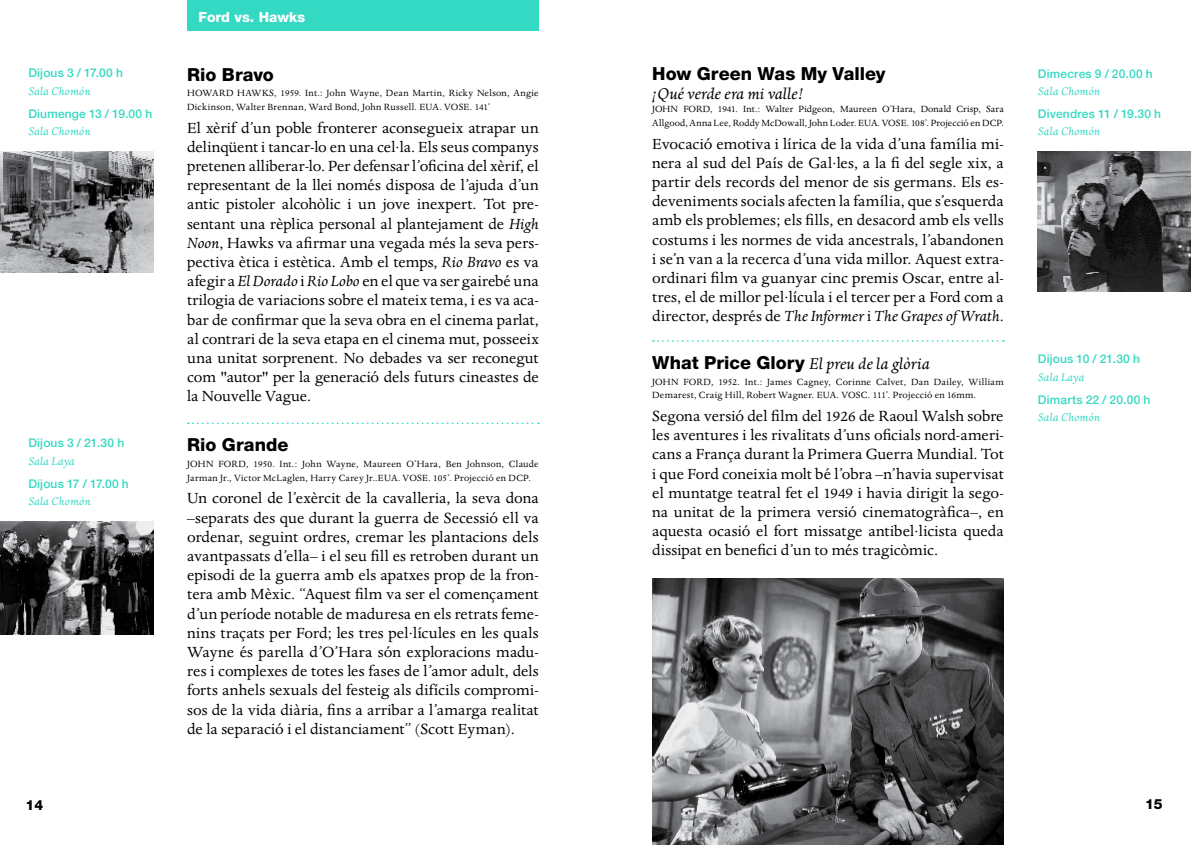
<style>
.page{position:relative;width:1191px;height:845px;background:#fff}
.page>*{position:absolute;margin:0;border:0;box-sizing:border-box;transform-origin:0 0}
.t1{font:italic 18px "Dante";letter-spacing:.01em;color:#000}
.t2{font:800 18px "Helvetica Neue LT";letter-spacing:.005em;color:#000}
.t3{font:17px/19.2px "Dante";letter-spacing:.005em;color:#000;text-align:justify}
.t4{font:800 14px "Helvetica Neue LT";color:#fff}
.t5{font:800 14px "Helvetica Neue LT";color:#000}
.t6{font:italic 12.8px "Dante";letter-spacing:.015em;color:#34d9c3}
.t7{font:500 12px "Helvetica Neue LT";letter-spacing:.015em;color:#34d9c3}
.t8{font:10.4px/13.6px "Dante";letter-spacing:.02em;color:#000}
.s1{font-style:italic}
.s2{font-family:"Helvetica Neue LT";font-weight:800;font-style:normal}
</style>
<div class="page">
<svg style="left:188px;top:422px;width:351px;height:2px"></svg>
<div style="left:187px;top:0;width:352px;height:30px;background:#34d9c3"></div>
<img style="left:0;top:522px;width:153px;height:112px">
<img style="left:1037px;top:152px;width:154px;height:139px">
<img style="left:652px;top:578px;width:351px;height:267px">
<svg style="left:653px;top:340px;width:351px;height:2px"></svg>
<img style="left:0;top:152px;width:153px;height:120px">
<p class="t7" style="left:28px;top:66px;width:96px">Dijous 3 / 17.00 h</p>
<p class="t6" style="left:28px;top:84px;width:64px">Sala Chomón</p>
<p class="t7" style="left:28px;top:106px;width:125px">Diumenge 13 / 19.00 h</p>
<p class="t6" style="left:28px;top:124px;width:64px">Sala Chomón</p>
<p class="t7" style="left:28px;top:436px;width:97px">Dijous 3 / 21.30 h</p>
<p class="t6" style="left:28px;top:454px;width:48px">Sala Laya</p>
<p class="t7" style="left:28px;top:476px;width:102px">Dijous 17 / 17.00 h</p>
<p class="t6" style="left:28px;top:494px;width:64px">Sala Chomón</p>
<p class="t5" style="left:26px;top:796px;width:19px">14</p>
<p class="t4" style="left:198px;top:9px;width:108px">Ford vs. Hawks</p>
<p class="t2" style="left:187px;top:63px;width:88px">Rio Bravo</p>
<p class="t8" style="left:187px;top:87px;width:353px">HOWARD HAWKS, 1959. Int.: John Wayne, Dean Martin, Ricky Nelson, Angie<br>Dickinson, Walter Brennan, Ward Bond, John Russell. EUA. VOSE. 141’</p>
<p class="t3" style="left:187px;top:118px;width:353px">El xèrif d’un poble fronterer aconsegueix atrapar un delinqüent i tancar-lo en una cel·la. Els seus companys pretenen alliberar-lo. Per defensar l’oficina del xèrif, el representant de la llei només disposa de l’ajuda d’un antic pistoler alcohòlic i un jove inexpert. Tot pre&shy;sentant una rèplica personal al plantejament de <span class="s1">High Noon</span>, Hawks va afirmar una vegada més la seva pers&shy;pectiva ètica i estètica. Amb el temps, <span class="s1">Rio Bravo</span> es va afegir a <span class="s1">El Dorado</span> i <span class="s1">Rio Lobo</span> en el que va ser gairebé una trilogia de variacions sobre el mateix tema, i es va aca&shy;bar de confirmar que la seva obra en el cinema parlat, al contrari de la seva etapa en el cinema mut, posseeix una unitat sorprenent. No debades va ser reconegut com "autor" per la generació dels futurs cineastes de la Nouvelle Vague.</p>
<p class="t2" style="left:187px;top:434px;width:103px">Rio Grande</p>
<p class="t8" style="left:187px;top:458px;width:353px">JOHN FORD, 1950. Int.: John Wayne, Maureen O’Hara, Ben Johnson, Claude<br>Jarman Jr., Victor McLaglen, Harry Carey Jr..EUA. VOSE. 105’. Projecció en DCP.</p>
<p class="t3" style="left:187px;top:489px;width:353px">Un coronel de l’exèrcit de la cavalleria, la seva dona –separats des que durant la guerra de Secessió ell va ordenar, seguint ordres, cremar les plantacions dels avantpassats d’ella– i el seu fill es retroben durant un episodi de la guerra amb els apatxes prop de la fron&shy;tera amb Mèxic. “Aquest film va ser el començament d’un període notable de maduresa en els retrats feme&shy;nins traçats per Ford; les tres pel·lícules en les quals Wayne és parella d’O’Hara són exploracions madu&shy;res i complexes de totes les fases de l’amor adult, dels forts anhels sexuals del festeig als difícils compromi&shy;sos de la vida diària, fins a arribar a l’amarga realitat de la separació i el distanciament” (Scott Eyman).</p>
<p class="t2" style="left:652px;top:62px;width:235px">How Green Was My Valley</p>
<p class="t1" style="left:652px;top:84px;width:152px">¡Qué verde era mi valle!</p>
<p class="t8" style="left:652px;top:103px;width:353px">JOHN FORD, 1941. Int.: Walter Pidgeon, Maureen O’Hara, Donald Crisp, Sara<br>Allgood, Anna Lee, Roddy McDowall, John Loder. EUA. VOSE. 108’. Projecció en DCP.</p>
<p class="t3" style="left:652px;top:134px;width:353px">Evocació emotiva i lírica de la vida d’una família mi&shy;nera al sud del País de Gal·les, a la fi del segle xix, a partir dels records del menor de sis germans. Els es&shy;deveniments socials afecten la família, que s’esquerda amb els problemes; els fills, en desacord amb els vells costums i les normes de vida ancestrals, l’abandonen i se’n van a la recerca d’una vida millor. Aquest extra&shy;ordinari film va guanyar cinc premis Oscar, entre al&shy;tres, el de millor pel·lícula i el tercer per a Ford com a director, després de <span class="s1">The Informer</span> i <span class="s1">The Grapes of Wrath</span>.</p>
<p class="t1" style="left:652px;top:354px;width:279px"><span class="s2">What Price Glory</span> El preu de la glòria</p>
<p class="t8" style="left:652px;top:375px;width:353px">JOHN FORD, 1952. Int.: James Cagney, Corinne Calvet, Dan Dailey, William<br>Demarest, Craig Hill, Robert Wagner. EUA. VOSC. 111’. Projecció en 16mm.</p>
<p class="t3" style="left:652px;top:407px;width:353px">Segona versió del film del 1926 de Raoul Walsh sobre les aventures i les rivalitats d’uns oficials nord-ameri&shy;cans a França durant la Primera Guerra Mundial. Tot i que Ford coneixia molt bé l’obra –n’havia supervisat el muntatge teatral fet el 1949 i havia dirigit la sego&shy;na unitat de la primera versió cinematogràfica–, en aquesta ocasió el fort missatge antibel·licista queda dissipat en benefici d’un to més tragicòmic.</p>
<p class="t7" style="left:1037px;top:66px;width:116px">Dimecres 9 / 20.00 h</p>
<p class="t6" style="left:1037px;top:84px;width:64px">Sala Chomón</p>
<p class="t7" style="left:1037px;top:106px;width:125px">Divendres 11 / 19.30 h</p>
<p class="t6" style="left:1037px;top:124px;width:64px">Sala Chomón</p>
<p class="t7" style="left:1037px;top:352px;width:104px">Dijous 10 / 21.30 h</p>
<p class="t6" style="left:1037px;top:370px;width:48px">Sala Laya</p>
<p class="t7" style="left:1037px;top:392px;width:114px">Dimarts 22 / 20.00 h</p>
<p class="t6" style="left:1037px;top:410px;width:64px">Sala Chomón</p>
<p class="t5" style="left:1145px;top:795px;width:19px">15</p>
</div>
